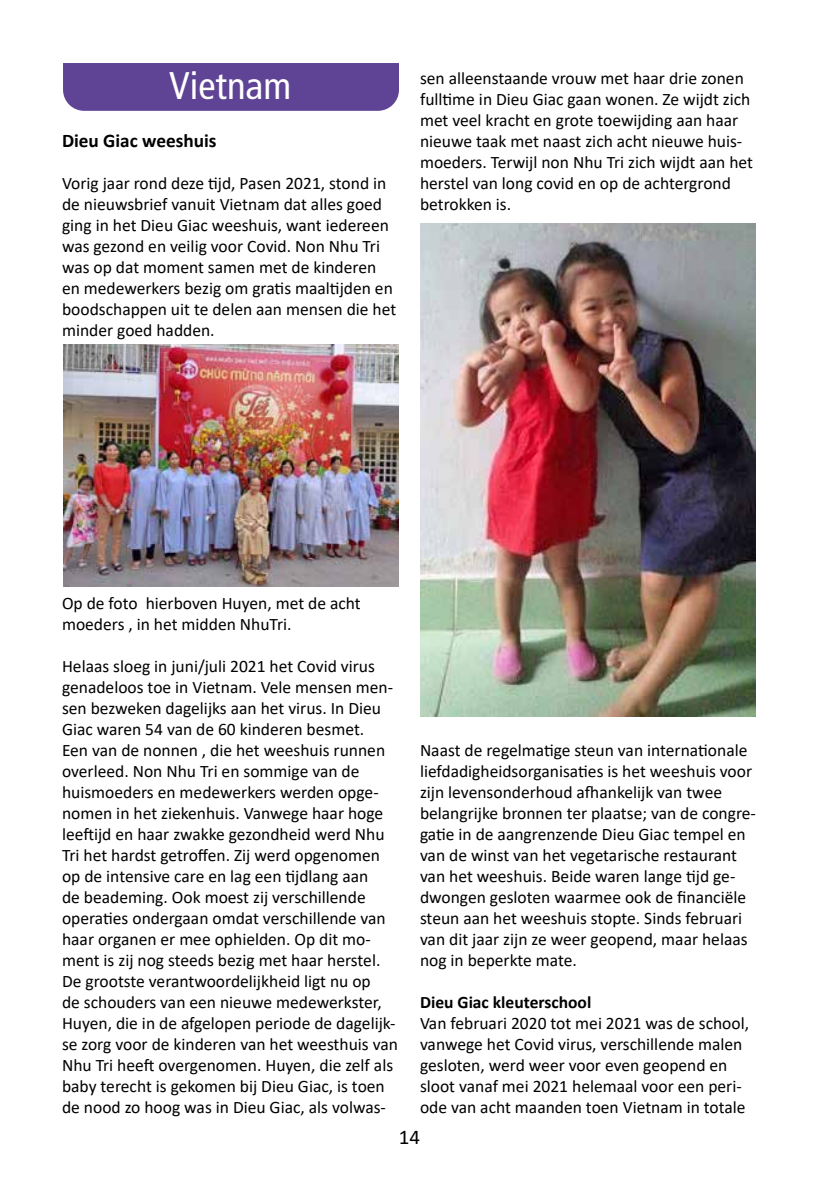
<style>
.page{position:relative;width:819px;height:1191px;background:#fff}
.page>*{position:absolute;margin:0;border:0;box-sizing:border-box;transform-origin:0 0}
.t1{font:condensed 38.5px "Frutiger LT Std";color:#fff}
.t2{font:21px "Calibri";color:#000}
.t3{font:700 19.25px "Calibri";color:#000}
.t4{font:17.5px/21px "Calibri";color:#000}
.t5{font:700 17.5px "Calibri";color:#000}
</style>
<div class="page">
<div style="left:63px;top:63px;width:336px;height:48px;background:#5f4495"></div>
<img style="left:63px;top:345px;width:336px;height:242px">
<img style="left:420px;top:223px;width:336px;height:493px">
<h1 class="t1" style="left:169px;top:63px;width:123px">Vietnam</h1>
<p class="t3" style="left:62px;top:127px;width:156px">Dieu Giac weeshuis</p>
<p class="t4" style="left:62px;top:172px;width:336px">Vorig jaar rond deze tijd, Pasen 2021, stond in de nieuwsbrief vanuit Vietnam dat alles goed ging in het Dieu Giac weeshuis, want iedereen was gezond en veilig voor Covid. Non Nhu Tri was op dat moment samen met de kinderen en medewerkers bezig om gratis maaltijden en boodschappen uit te delen aan mensen die het minder goed hadden.</p>
<p class="t4" style="left:420px;top:67px;width:334px">sen alleenstaande vrouw met haar drie zonen fulltime in Dieu Giac gaan wonen. Ze wijdt zich met veel kracht en grote toewijding aan haar nieuwe taak met naast zich acht nieuwe huis&shy;moeders. Terwijl non Nhu Tri zich wijdt aan het herstel van long covid en op de achtergrond betrokken is.</p>
<p class="t4" style="left:62px;top:592px;width:300px">Op de foto hierboven Huyen, met de acht moeders , in het midden NhuTri.</p>
<p class="t4" style="left:62px;top:655px;width:337px">Helaas sloeg in juni/juli 2021 het Covid virus genadeloos toe in Vietnam. Vele mensen men&shy;sen bezweken dagelijks aan het virus. In Dieu Giac waren 54 van de 60 kinderen besmet.<br>Een van de nonnen , die het weeshuis runnen overleed. Non Nhu Tri en sommige van de huismoeders en medewerkers werden opge&shy;nomen in het ziekenhuis. Vanwege haar hoge leeftijd en haar zwakke gezondheid werd Nhu Tri het hardst getroffen. Zij werd opgenomen op de intensive care en lag een tijdlang aan<br>de beademing. Ook moest zij verschillende operaties ondergaan omdat verschillende van haar organen er mee ophielden. Op dit mo&shy;ment is zij nog steeds bezig met haar herstel.<br>De grootste verantwoordelijkheid ligt nu op<br>de schouders van een nieuwe medewerkster, Huyen, die in de afgelopen periode de dagelijk&shy;se zorg voor de kinderen van het weesthuis van Nhu Tri heeft overgenomen. Huyen, die zelf als baby terecht is gekomen bij Dieu Giac, is toen de nood zo hoog was in Dieu Giac, als volwas-</p>
<p class="t4" style="left:420px;top:739px;width:337px">Naast de regelmatige steun van internationale liefdadigheidsorganisaties is het weeshuis voor zijn levensonderhoud afhankelijk van twee belangrijke bronnen ter plaatse; van de congre&shy;gatie in de aangrenzende Dieu Giac tempel en van de winst van het vegetarische restaurant van het weeshuis. Beide waren lange tijd ge&shy;dwongen gesloten waarmee ook de financiële steun aan het weeshuis stopte. Sinds februari van dit jaar zijn ze weer geopend, maar helaas nog in beperkte mate.</p>
<p class="t5" style="left:420px;top:990px;width:173px">Dieu Giac kleuterschool</p>
<p class="t4" style="left:420px;top:1012px;width:330px">Van februari 2020 tot mei 2021 was de school, vanwege het Covid virus, verschillende malen gesloten, werd weer voor even geopend en sloot vanaf mei 2021 helemaal voor een peri&shy;ode van acht maanden toen Vietnam in totale</p>
<p class="t2" style="left:399px;top:1122px;width:23px">14</p>
</div>
